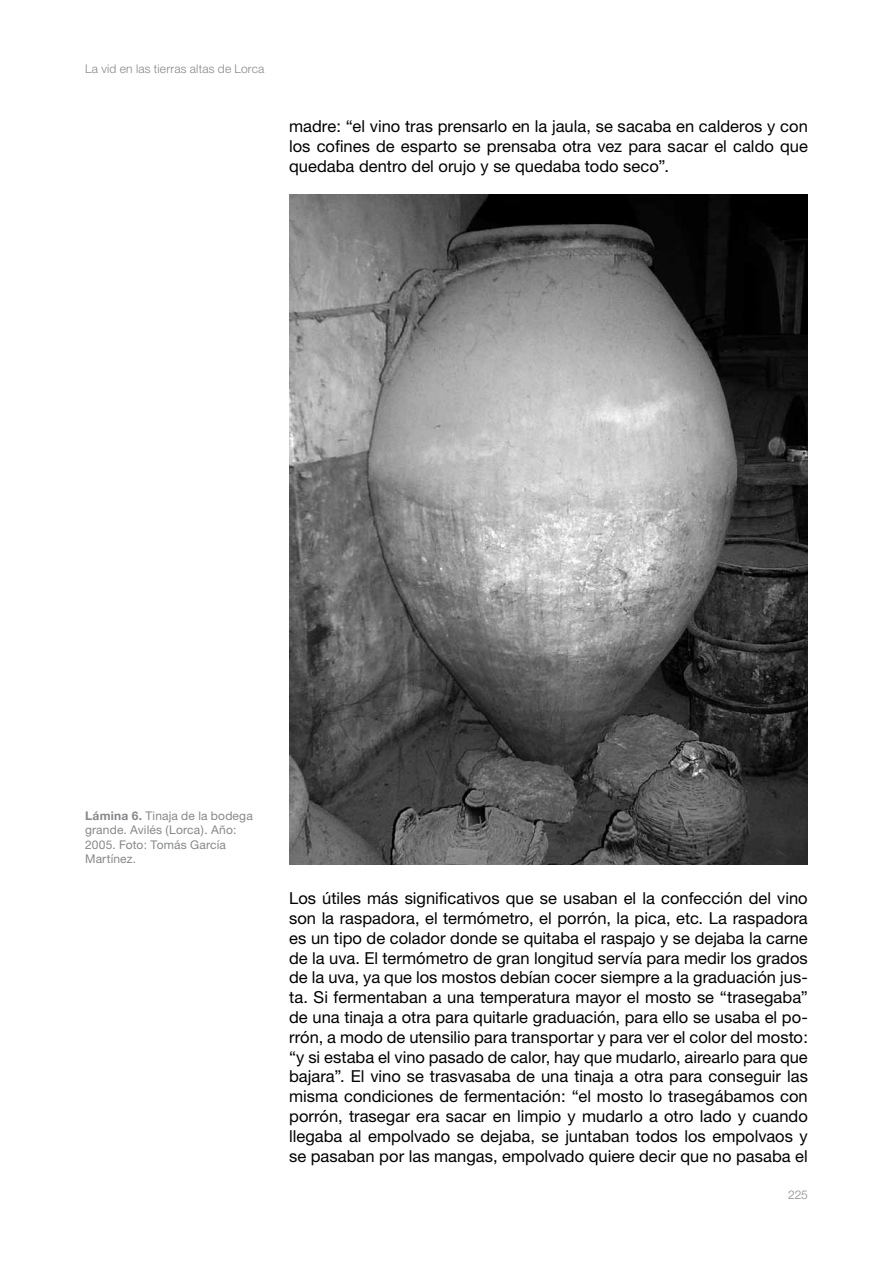
<style>
.page{position:relative;width:893px;height:1263px;background:#fff}
.page>*{position:absolute;margin:0;border:0;box-sizing:border-box;transform-origin:0 0}
.t1{font:16.5px/19.8px "Helvetica Neue";color:#000;text-align:justify}
.t2{font:12px/14.4px "Helvetica Neue";letter-spacing:.01em;color:#87888a}
.t3{font:300 12px "Helvetica Neue";letter-spacing:.015em;color:#87888a}
.s1{font-weight:700}
</style>
<div class="page">
<img style="left:289px;top:195px;width:519px;height:669px">
<p class="t3" style="left:85px;top:62px;width:181px">La vid en las tierras altas de Lorca</p>
<p class="t1" style="left:289px;top:116px;width:520px">madre: “el vino tras prensarlo en la jaula, se sacaba en calderos y con los cofines de esparto se prensaba otra vez para sacar el caldo que quedaba dentro del orujo y se quedaba todo seco”.</p>
<p class="t2" style="left:85px;top:808px;width:169px"><span class="s1">Lámina 6.</span> Tinaja de la bodega grande. Avilés (Lorca). Año:<br>2005. Foto: Tomás García<br>Martínez.</p>
<p class="t1" style="left:289px;top:888px;width:520px">Los útiles más significativos que se usaban el la confección del vino son la raspadora, el termómetro, el porrón, la pica, etc. La raspadora es un tipo de colador donde se quitaba el raspajo y se dejaba la carne de la uva. El termómetro de gran longitud servía para medir los grados de la uva, ya que los mostos debían cocer siempre a la graduación jus&shy;ta. Si fermentaban a una temperatura mayor el mosto se “trasegaba” de una tinaja a otra para quitarle graduación, para ello se usaba el po&shy;rrón, a modo de utensilio para transportar y para ver el color del mosto: “y si estaba el vino pasado de calor, hay que mudarlo, airearlo para que bajara”. El vino se trasvasaba de una tinaja a otra para conseguir las misma condiciones de fermentación: “el mosto lo trasegábamos con porrón, trasegar era sacar en limpio y mudarlo a otro lado y cuando llegaba al empolvado se dejaba, se juntaban todos los empolvaos y se pasaban por las mangas, empolvado quiere decir que no pasaba el</p>
<p class="t3" style="left:788px;top:1187px;width:21px">225</p>
</div>
